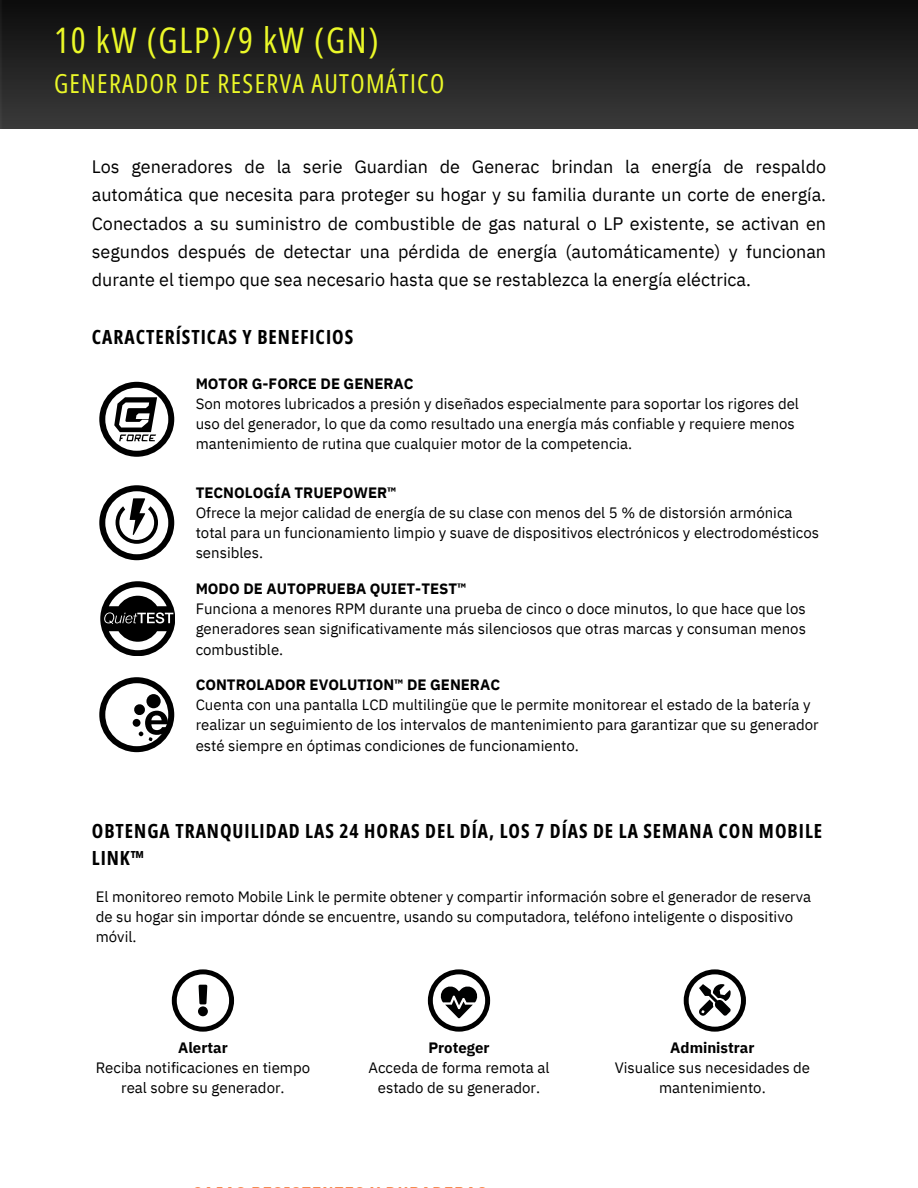
<style>
.page{position:relative;width:918px;height:1188px;background:#fff}
.page>*{position:absolute;margin:0;border:0;box-sizing:border-box;transform-origin:0 0}
.t1{font:35.25px "Open Sans Condensed";letter-spacing:.05em;color:#ebf828}
.t2{font:26.1px "Open Sans Condensed";letter-spacing:.05em;color:#ebf828}
.t3{font:700 19.5px/27px "Open Sans Condensed";letter-spacing:.05em;color:#000}
.t4{font:18px/28.2px "IBM Plex Sans";color:#000;text-align:justify}
.t5{font:15px/20.2px "IBM Plex Sans";color:#000}
.t6{font:700 15px "IBM Plex Sans";color:#000}
</style>
<div class="page">
<img style="left:0;top:0;width:918px;height:128px">
<svg style="left:100px;top:581px;width:75px;height:75px"></svg>
<svg style="left:99px;top:485px;width:75px;height:75px"></svg>
<svg style="left:99px;top:677px;width:75px;height:75px"></svg>
<svg style="left:99px;top:382px;width:75px;height:75px"></svg>
<svg style="left:428px;top:969px;width:62px;height:63px"></svg>
<svg style="left:684px;top:969px;width:62px;height:63px"></svg>
<svg style="left:172px;top:969px;width:62px;height:63px"></svg>
<h3 class="t1" style="left:54px;top:15px;width:326px">10 kW (GLP)/9 kW (GN)</h3>
<h3 class="t2" style="left:54px;top:65px;width:392px">GENERADOR DE RESERVA AUTOMÁTICO</h3>
<h1 class="t4" style="left:92px;top:152px;width:736px">Los generadores de la serie Guardian de Generac brindan la energía de respaldo automática que necesita para proteger su hogar y su familia durante un corte de energía.<br>Conectados a su suministro de combustible de gas natural o LP existente, se activan en segundos después de detectar una pérdida de energía (automáticamente) y funcionan durante el tiempo que sea necesario hasta que se restablezca la energía eléctrica.</h1>
<h2 class="t3" style="left:92px;top:323px;width:263px">CARACTERÍSTICAS Y BENEFICIOS</h2>
<p class="t6" style="left:196px;top:373px;width:219px">MOTOR G-FORCE DE GENERAC</p>
<p class="t5" style="left:196px;top:393px;width:605px">Son motores lubricados a presión y diseñados especialmente para soportar los rigores del uso del generador, lo que da como resultado una energía más confiable y requiere menos mantenimiento de rutina que cualquier motor de la competencia.</p>
<p class="t6" style="left:196px;top:482px;width:202px">TECNOLOGÍA TRUEPOWER™</p>
<p class="t5" style="left:196px;top:502px;width:625px">Ofrece la mejor calidad de energía de su clase con menos del 5 % de distorsión armónica total para un funcionamiento limpio y suave de dispositivos electrónicos y electrodomésticos sensibles.</p>
<p class="t6" style="left:196px;top:579px;width:272px">MODO DE AUTOPRUEBA QUIET-TEST™</p>
<p class="t5" style="left:196px;top:598px;width:612px;text-align:justify">Funciona a menores RPM durante una prueba de cinco o doce minutos, lo que hace que los generadores sean significativamente más silenciosos que otras marcas y consuman menos combustible.</p>
<p class="t6" style="left:196px;top:675px;width:306px">CONTROLADOR EVOLUTION™ DE GENERAC</p>
<p class="t5" style="left:196px;top:694px;width:625px">Cuenta con una pantalla LCD multilingüe que le permite monitorear el estado de la batería y realizar un seguimiento de los intervalos de mantenimiento para garantizar que su generador esté siempre en óptimas condiciones de funcionamiento.</p>
<p class="t3" style="left:92px;top:817px;width:732px">OBTENGA TRANQUILIDAD LAS 24 HORAS DEL DÍA, LOS 7 DÍAS DE LA SEMANA CON MOBILE<br>LINK™</p>
<p class="t5" style="left:96px;top:886px;width:717px">El monitoreo remoto Mobile Link le permite obtener y compartir información sobre el generador de reserva de su hogar sin importar dónde se encuentre, usando su computadora, teléfono inteligente o dispositivo móvil.</p>
<h2 class="t6" style="left:178px;top:1037px;width:51px">Alertar</h2>
<p class="t5" style="left:96px;top:1057px;width:216px;text-align:center">Reciba notificaciones en tiempo real sobre su generador.</p>
<p class="t6" style="left:428px;top:1037px;width:63px">Proteger</p>
<p class="t5" style="left:368px;top:1057px;width:183px;text-align:center">Acceda de forma remota al estado de su generador.</p>
<p class="t6" style="left:670px;top:1037px;width:86px">Administrar</p>
<p class="t5" style="left:615px;top:1057px;width:197px;text-align:center">Visualice sus necesidades de mantenimiento.</p>
</div>
